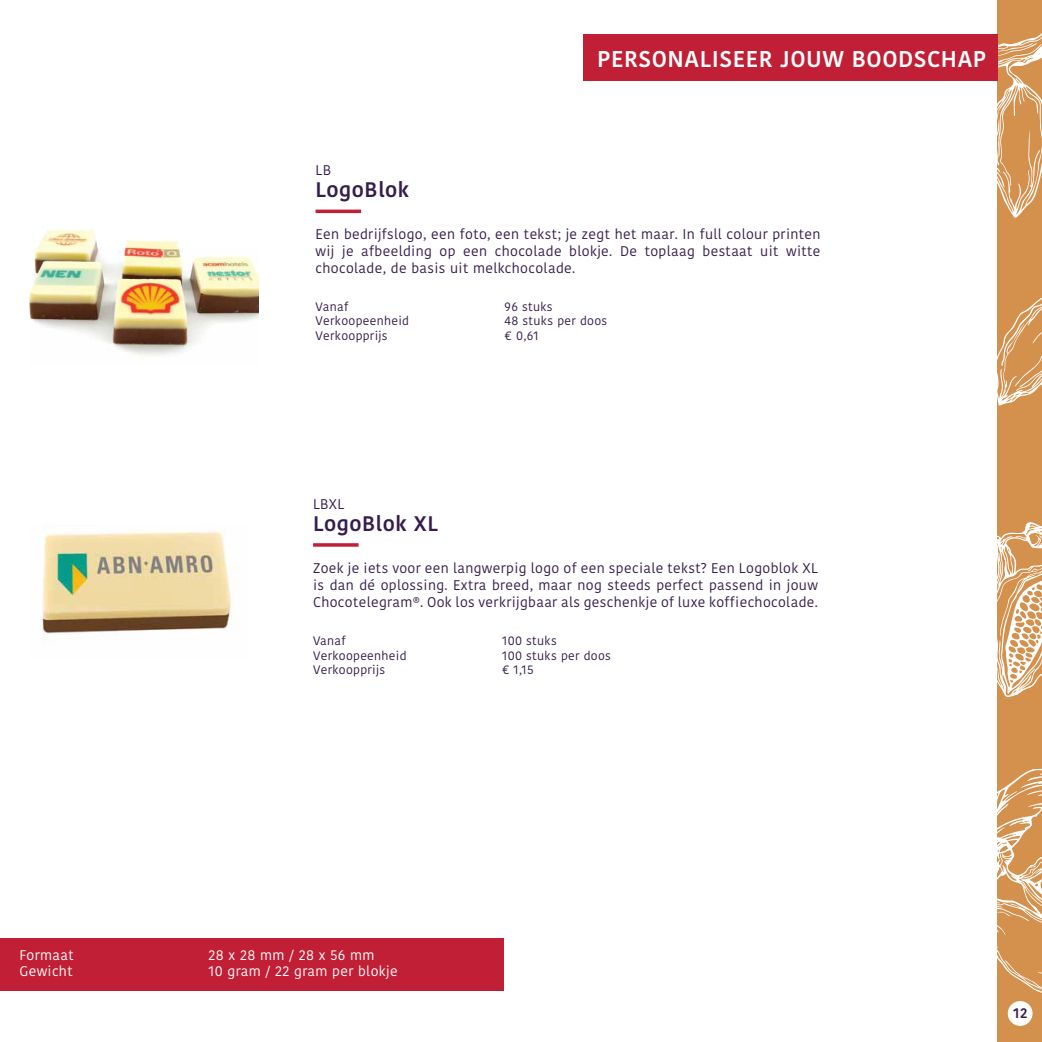
<style>
.page{position:relative;width:1042px;height:1042px;background:#fff}
.page>*{position:absolute;margin:0;border:0;box-sizing:border-box;transform-origin:0 0}
.t1{font:600 22.75px "Kohinoor Bangla";letter-spacing:.025em;color:#fff}
.t2{font:600 21px "Kohinoor Bangla";letter-spacing:.025em;color:#341c4c}
.t3{font:14px/16.8px "Kohinoor Bangla";letter-spacing:.025em;color:#341c4c;text-align:justify}
.t4{font:14px "Kohinoor Bangla";letter-spacing:.025em;color:#fff}
.t5{font:600 14px "Kohinoor Bangla";color:#341c4c}
.t6{font:12.25px "Kohinoor Bangla";letter-spacing:.025em;color:#341c4c}
</style>
<div class="page">
<div style="left:997px;top:0;width:45px;height:1042px;background:#d4904d"></div>
<svg style="left:857px;top:33px;width:185px;height:185px"></svg>
<svg style="left:997px;top:522px;width:45px;height:176px"></svg>
<svg style="left:997px;top:297px;width:45px;height:109px"></svg>
<svg style="left:997px;top:768px;width:45px;height:225px"></svg>
<hr style="left:315px;top:210px;width:46px;height:3px;background:#c11f35">
<svg style="left:313px;top:543px;width:46px;height:4px"></svg>
<img style="left:30px;top:230px;width:228px;height:126px">
<img style="left:42px;top:526px;width:195px;height:116px">
<div style="left:583px;top:34px;width:414px;height:46px;background:#c11f35"></div>
<div style="left:0;top:938px;width:503px;height:53px;background:#c11f35"></div>
<div style="left:1007px;top:1001px;width:25px;height:25px;background:#fff;border-radius:50%"></div>
<p class="t3" style="left:315px;top:162px;width:17px">LB</p>
<p class="t1" style="left:597px;top:40px;width:390px">PERSONALISEER JOUW BOODSCHAP</p>
<p class="t2" style="left:315px;top:172px;width:95px">LogoBlok</p>
<p class="t3" style="left:315px;top:226px;width:506px">Een bedrijfslogo, een foto, een tekst; je zegt het maar. In full colour printen wij je afbeelding op een chocolade blokje. De toplaag bestaat uit witte chocolade, de basis uit melkchocolade.</p>
<p class="t6" style="left:315px;top:297px;width:34px">Vanaf</p>
<p class="t6" style="left:504px;top:297px;width:50px">96 stuks</p>
<p class="t6" style="left:315px;top:312px;width:95px">Verkoopeenheid</p>
<p class="t6" style="left:505px;top:312px;width:104px">48 stuks per doos</p>
<p class="t6" style="left:315px;top:326px;width:74px">Verkoopprijs</p>
<p class="t6" style="left:505px;top:326px;width:36px">€ 0,61</p>
<p class="t3" style="left:313px;top:495px;width:33px">LBXL</p>
<p class="t2" style="left:313px;top:506px;width:126px">LogoBlok XL</p>
<p class="t3" style="left:313px;top:559px;width:506px">Zoek je iets voor een langwerpig logo of een speciale tekst? Een Logoblok XL is dan dé oplossing. Extra breed, maar nog steeds perfect passend in jouw Chocotelegram®. Ook los verkrijgbaar als geschenkje of luxe koffiechocolade.</p>
<p class="t6" style="left:313px;top:631px;width:34px">Vanaf</p>
<p class="t6" style="left:502px;top:631px;width:56px">100 stuks</p>
<p class="t6" style="left:313px;top:646px;width:95px">Verkoopeenheid</p>
<p class="t6" style="left:502px;top:646px;width:110px">100 stuks per doos</p>
<p class="t6" style="left:313px;top:661px;width:74px">Verkoopprijs</p>
<p class="t6" style="left:502px;top:661px;width:33px">€ 1,15</p>
<p class="t4" style="left:19px;top:944px;width:56px">Formaat</p>
<p class="t4" style="left:208px;top:944px;width:168px">28 x 28 mm / 28 x 56 mm</p>
<p class="t4" style="left:19px;top:960px;width:55px">Gewicht</p>
<p class="t4" style="left:208px;top:960px;width:191px">10 gram / 22 gram per blokje</p>
<p class="t5" style="left:1013px;top:1001px;width:16px">12</p>
</div>
